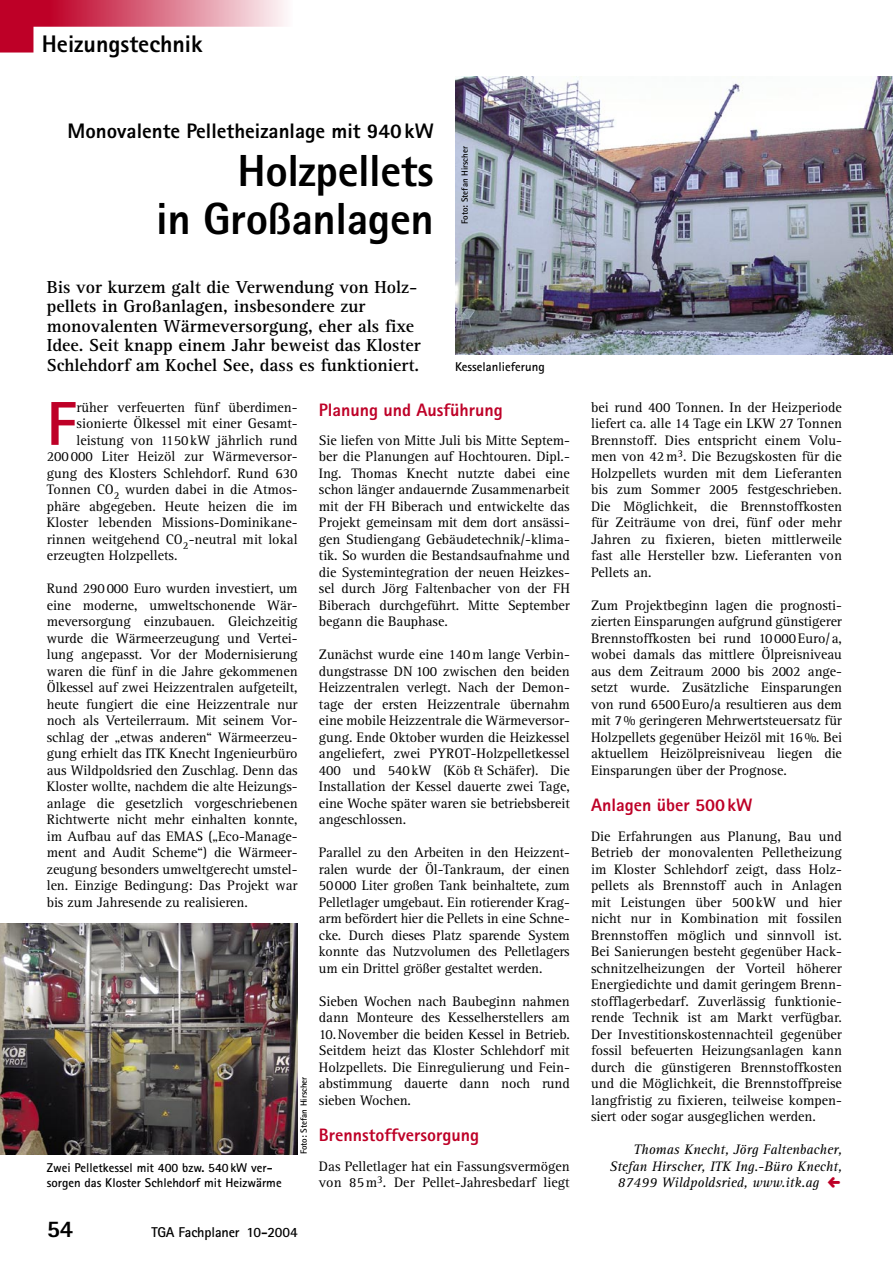
<style>
.page{position:relative;width:893px;height:1263px;background:#fff}
.page>*{position:absolute;margin:0;border:0;box-sizing:border-box;transform-origin:0 0}
.T01c_Grund_m_Ini{font:800 62.1px "Rotis Sans Serif";color:#be0027}
.T08b_HÜ{font:800 45px/48px "Rotis Sans Serif";letter-spacing:-.01em;color:#000;text-align:right}
.t1{font:800 24px "Rotis Sans Serif";color:#000}
.T08a_Dach{font:800 21px "Rotis Sans Serif";color:#000}
.T08c_Vorspann{font:700 18px/19.5px "Rotis Serif";color:#000}
.T04a_ZÜ_1{font:800 18px "Rotis Sans Serif";color:#be0027}
.T01a_Grund{font:14.25px/16.5px "Rotis Serif";letter-spacing:-.005em;color:#000;text-align:justify}
.T01b_Grund_n_ZÜ{font:14.25px/16.5px "Rotis Serif";color:#000;text-align:justify}
.T01c_Grund_m_Ini-2{font:14.25px "Rotis Serif";color:#000}
.T01a_Grund-2{font:italic 14.25px "Rotis Serif";color:#000}
.t2{font:700 14.25px "Rotis Sans Serif";letter-spacing:-.01em;color:#000}
.T02_BU_Autor{font:700 12.75px/15px "Rotis Sans Serif";color:#000}
.T07a_Foto{font:700 9px "Rotis Sans Serif";color:#000}
</style>
<div class="page">
<svg style="left:0;top:0;width:285px;height:53px"></svg>
<img style="left:455px;top:77px;width:438px;height:277px">
<img style="left:0;top:923px;width:298px;height:231px">
<p class="t1" style="left:42px;top:29px;width:162px">Heizungstechnik</p>
<p class="T08a_Dach" style="left:68px;top:117px;width:368px">Monovalente Pelletheizanlage mit 940 kW</p>
<p class="T08b_HÜ" style="left:156px;top:146px;width:279px">Holzpellets<br>in Großanlagen</p>
<p class="T08c_Vorspann" style="left:47px;top:277px;width:376px">Bis vor kurzem galt die Verwendung von Holz&shy;pellets in Großanlagen, insbesondere zur monovalenten Wärmeversorgung, eher als fixe Idee. Seit knapp einem Jahr beweist das Kloster Schlehdorf am Kochel See, dass es funktioniert.</p>
<p class="T07a_Foto" style="left:459px;top:224px;width:79px;rotate:-90deg">Foto: Stefan Hirscher</p>
<p class="T02_BU_Autor" style="left:455px;top:359px;width:91px">Kesselanlieferung</p>
<p class="T01c_Grund_m_Ini" style="left:47px;top:384px;width:31px">F</p>
<p class="T01c_Grund_m_Ini-2" style="left:77px;top:399px;width:223px">rüher verfeuerten fünf überdimen-</p>
<p class="T01c_Grund_m_Ini-2" style="left:77px;top:415px;width:223px">sionierte Ölkessel mit einer Gesamt-</p>
<p class="T01c_Grund_m_Ini-2" style="left:77px;top:432px;width:223px">leistung von 1150 kW jährlich rund</p>
<p class="T01c_Grund_m_Ini-2" style="left:47px;top:448px;width:252px">200 000 Liter Heizöl zur Wärmeversor-</p>
<p class="T01c_Grund_m_Ini-2" style="left:47px;top:465px;width:252px">gung des Klosters Schlehdorf. Rund 630</p>
<p class="T01c_Grund_m_Ini-2" style="left:47px;top:481px;width:252px">Tonnen CO<sub>2</sub> wurden dabei in die Atmos-</p>
<p class="T01c_Grund_m_Ini-2" style="left:47px;top:498px;width:252px">phäre abgegeben. Heute heizen die im</p>
<p class="T01c_Grund_m_Ini-2" style="left:47px;top:514px;width:252px">Kloster lebenden Missions-Dominikane-</p>
<p class="T01c_Grund_m_Ini-2" style="left:47px;top:531px;width:252px">rinnen weitgehend CO<sub>2</sub>-neutral mit lokal</p>
<p class="T01c_Grund_m_Ini-2" style="left:47px;top:547px;width:132px">erzeugten Holzpellets.</p>
<p class="T01a_Grund" style="left:47px;top:581px;width:252px">Rund 290 000 Euro wurden investiert, um eine moderne, umweltschonende Wär&shy;meversorgung einzubauen. Gleichzeitig wurde die Wärmeerzeugung und Vertei&shy;lung angepasst. Vor der Modernisierung waren die fünf in die Jahre gekommenen Ölkessel auf zwei Heizzentralen aufgeteilt, heute fungiert die eine Heizzentrale nur noch als Verteilerraum. Mit seinem Vor&shy;schlag der „etwas anderen“ Wärmeerzeu&shy;gung erhielt das ITK Knecht Ingenieurbüro aus Wildpoldsried den Zuschlag. Denn das Kloster wollte, nachdem die alte Heizungs&shy;anlage die gesetzlich vorgeschriebenen Richtwerte nicht mehr einhalten konnte, im Aufbau auf das EMAS („Eco-Manage&shy;ment and Audit Scheme“) die Wärmeer&shy;zeugung besonders umweltgerecht umstel&shy;len. Einzige Bedingung: Das Projekt war bis zum Jahresende zu realisieren.</p>
<p class="T02_BU_Autor" style="left:47px;top:1160px;width:236px">Zwei Pelletkessel mit 400 bzw. 540 kW ver&shy;sorgen das Kloster Schlehdorf mit Heizwärme</p>
<p class="T07a_Foto" style="left:298px;top:1154px;width:79px;rotate:-90deg">Foto: Stefan Hirscher</p>
<p class="T04a_ZÜ_1" style="left:319px;top:399px;width:186px">Planung und Ausführung</p>
<p class="T01b_Grund_n_ZÜ" style="left:319px;top:432px;width:252px">Sie liefen von Mitte Juli bis Mitte Septem&shy;ber die Planungen auf Hochtouren. Dipl.- Ing. Thomas Knecht nutzte dabei eine schon länger andauernde Zusammenarbeit mit der FH Biberach und entwickelte das Projekt gemeinsam mit dem dort ansässi&shy;gen Studiengang Gebäudetechnik/-klima&shy;tik. So wurden die Bestandsaufnahme und die Systemintegration der neuen Heizkes&shy;sel durch Jörg Faltenbacher von der FH Biberach durchgeführt. Mitte September begann die Bauphase.</p>
<p class="T01a_Grund" style="left:319px;top:647px;width:252px">Zunächst wurde eine 140 m lange Verbin&shy;dungstrasse DN 100 zwischen den beiden Heizzentralen verlegt. Nach der Demon&shy;tage der ersten Heizzentrale übernahm eine mobile Heizzentrale die Wärmeversor&shy;gung. Ende Oktober wurden die Heizkessel angeliefert, zwei PYROT-Holzpelletkessel 400 und 540 kW (Köb &amp; Schäfer). Die Installation der Kessel dauerte zwei Tage, eine Woche später waren sie betriebsbereit angeschlossen.</p>
<p class="T01a_Grund" style="left:319px;top:845px;width:252px">Parallel zu den Arbeiten in den Heizzent&shy;ralen wurde der Öl-Tankraum, der einen 50 000 Liter großen Tank beinhaltete, zum Pelletlager umgebaut. Ein rotierender Krag&shy;arm befördert hier die Pellets in eine Schne&shy;cke. Durch dieses Platz sparende System konnte das Nutzvolumen des Pelletlagers um ein Drittel größer gestaltet werden.</p>
<p class="T01a_Grund" style="left:319px;top:993px;width:252px">Sieben Wochen nach Baubeginn nahmen dann Monteure des Kesselherstellers am</p>
<p class="T01a_Grund" style="left:319px;top:1026px;width:252px">10. November die beiden Kessel in Betrieb.<br>Seitdem heizt das Kloster Schlehdorf mit Holzpellets. Die Einregulierung und Fein&shy;abstimmung dauerte dann noch rund sieben Wochen.</p>
<p class="T04a_ZÜ_1" style="left:319px;top:1123px;width:162px">Brennstoffversorgung</p>
<p class="T01b_Grund_n_ZÜ" style="left:319px;top:1158px;width:252px">Das Pelletlager hat ein Fassungsvermögen von 85 m<sup>3</sup>. Der Pellet-Jahresbedarf liegt</p>
<p class="t1" style="left:47px;top:1213px;width:28px">54</p>
<p class="t2" style="left:151px;top:1223px;width:148px">TGA Fachplaner 10-2004</p>
<p class="T01b_Grund_n_ZÜ" style="left:591px;top:399px;width:252px">bei rund 400 Tonnen. In der Heizperiode liefert ca. alle 14 Tage ein LKW 27 Tonnen Brennstoff. Dies entspricht einem Volu&shy;men von 42 m<sup>3</sup>. Die Bezugskosten für die Holzpellets wurden mit dem Lieferanten bis zum Sommer 2005 festgeschrieben.<br>Die Möglichkeit, die Brennstoffkosten für Zeiträume von drei, fünf oder mehr Jahren zu fixieren, bieten mittlerweile fast alle Hersteller bzw. Lieferanten von Pellets an.</p>
<p class="T01a_Grund" style="left:591px;top:597px;width:252px">Zum Projektbeginn lagen die prognosti&shy;zierten Einsparungen aufgrund günstigerer Brennstoffkosten bei rund 10 000 Euro/ a, wobei damals das mittlere Ölpreisniveau aus dem Zeitraum 2000 bis 2002 ange&shy;setzt wurde. Zusätzliche Einsparungen von rund 6500 Euro/a resultieren aus dem mit 7 % geringeren Mehrwertsteuersatz für Holzpellets gegenüber Heizöl mit 16 %. Bei aktuellem Heizölpreisniveau liegen die Einsparungen über der Prognose.</p>
<p class="T04a_ZÜ_1" style="left:591px;top:793px;width:163px">Anlagen über 500 kW</p>
<p class="T01b_Grund_n_ZÜ" style="left:591px;top:828px;width:252px">Die Erfahrungen aus Planung, Bau und Betrieb der monovalenten Pelletheizung im Kloster Schlehdorf zeigt, dass Holz&shy;pellets als Brennstoff auch in Anlagen mit Leistungen über 500 kW und hier nicht nur in Kombination mit fossilen Brennstoffen möglich und sinnvoll ist.<br>Bei Sanierungen besteht gegenüber Hack&shy;schnitzelheizungen der Vorteil höherer Energiedichte und damit geringem Brenn&shy;stofflagerbedarf. Zuverlässig funktionie&shy;rende Technik ist am Markt verfügbar.<br>Der Investitionskostennachteil gegenüber fossil befeuerten Heizungsanlagen kann durch die günstigeren Brennstoffkosten und die Möglichkeit, die Brennstoffpreise langfristig zu fixieren, teilweise kompen&shy;siert oder sogar ausgeglichen werden.</p>
<p class="T01a_Grund-2" style="left:633px;top:1142px;width:210px">Thomas Knecht, Jörg Faltenbacher,</p>
<p class="T01a_Grund-2" style="left:609px;top:1158px;width:234px">Stefan Hirscher, ITK Ing.-Büro Knecht,</p>
<p class="T01a_Grund-2" style="left:617px;top:1175px;width:203px">87499 Wildpoldsried, www.itk.ag</p>
</div>
